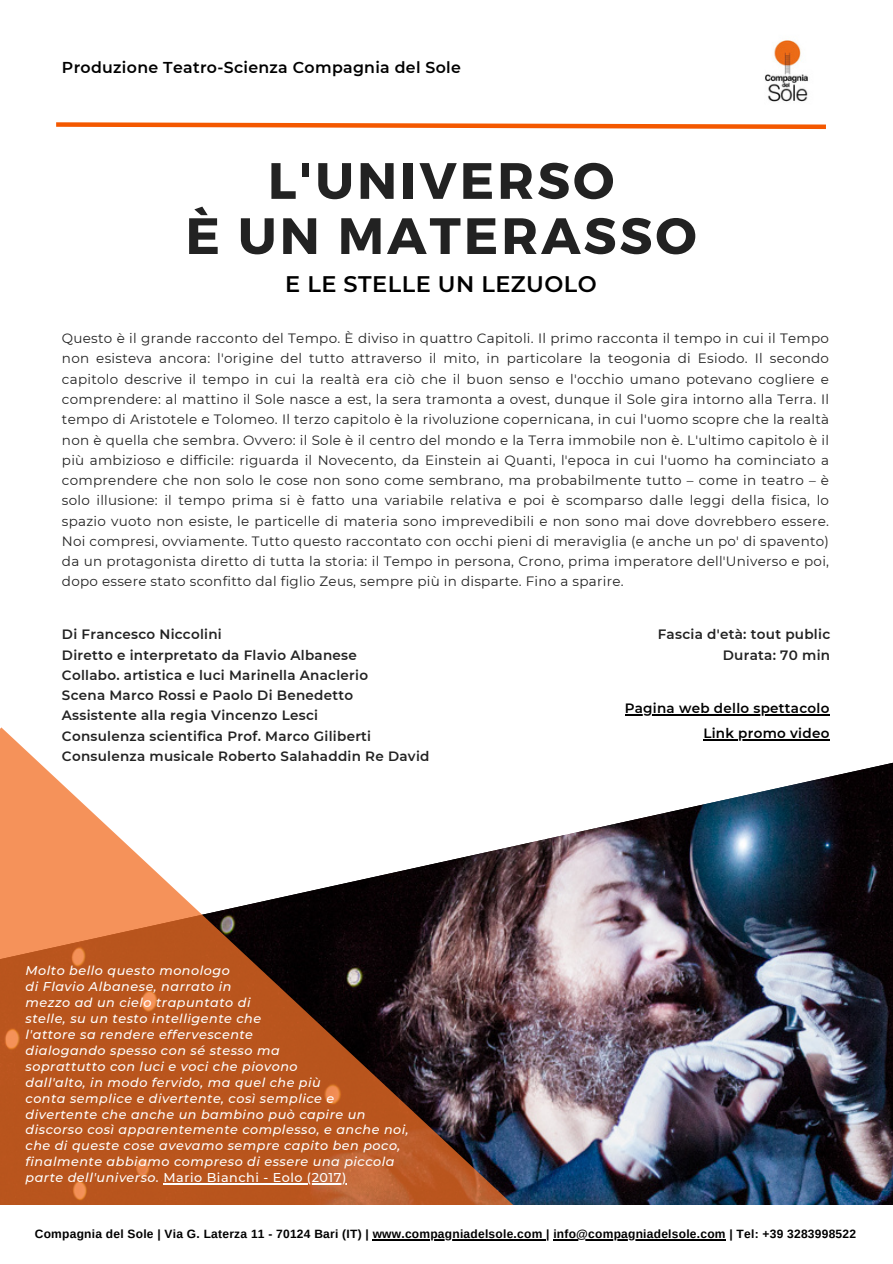
<style>
.page{position:relative;width:893px;height:1264px;background:#fff}
.page>*{position:absolute;margin:0;border:0;box-sizing:border-box;transform-origin:0 0}
.t1{font:700 51px/55.2px "Montserrat";letter-spacing:.06em;color:#222;text-align:center}
.t2{font:600 22.5px "Montserrat";letter-spacing:.02em;color:#000}
.t3{font:600 15.75px "Montserrat";letter-spacing:.02em;color:#000}
.t4{font:13.5px/20.2px "Montserrat";letter-spacing:.02em;color:#222;text-align:justify}
.t5{font:600 13.5px/20.2px "Montserrat";letter-spacing:.02em;color:#222}
.t6{font:600 13.5px/25.2px "Montserrat";letter-spacing:.02em;color:#000;text-align:right}
.t7{font:italic 500 12.75px/15.9px "Montserrat";letter-spacing:.04em;color:#fff}
.t8{font:700 12px "Arimo";letter-spacing:.02em;color:#000}
.s1{font-style:normal}
</style>
<div class="page">
<img style="left:757px;top:973px;width:135px;height:232px">
<svg style="left:625px;top:714px;width:267px;height:259px"></svg>
<img style="left:765px;top:40px;width:43px;height:62px">
<img style="left:0;top:727px;width:757px;height:478px">
<hr style="left:163px;top:1183px;width:184px;height:1px;background:#fff">
<svg style="left:56px;top:122px;width:770px;height:8px"></svg>
<hr style="left:624px;top:714px;width:205px;height:1px;background:#000">
<hr style="left:703px;top:739px;width:126px;height:1px;background:#000">
<hr style="left:372px;top:1239px;width:174px;height:1px;background:#000">
<hr style="left:553px;top:1239px;width:172px;height:1px;background:#000">
<p class="t3" style="left:62px;top:57px;width:400px">Produzione Teatro-Scienza Compagnia del Sole</p>
<h1 class="t1" style="left:185px;top:150px;width:512px">L'UNIVERSO<br>È UN MATERASSO</h1>
<h2 class="t2" style="left:285px;top:270px;width:313px">E LE STELLE UN LEZUOLO</h2>
<p class="t4" style="left:62px;top:328px;width:768px">Questo è il grande racconto del Tempo. È diviso in quattro Capitoli. Il primo racconta il tempo in cui il Tempo non esisteva ancora: l'origine del tutto attraverso il mito, in particolare la teogonia di Esiodo. Il secondo capitolo descrive il tempo in cui la realtà era ciò che il buon senso e l'occhio umano potevano cogliere e comprendere: al mattino il Sole nasce a est, la sera tramonta a ovest, dunque il Sole gira intorno alla Terra. Il tempo di Aristotele e Tolomeo. Il terzo capitolo è la rivoluzione copernicana, in cui l'uomo scopre che la realtà non è quella che sembra. Ovvero: il Sole è il centro del mondo e la Terra immobile non è. L'ultimo capitolo è il più ambizioso e difficile: riguarda il Novecento, da Einstein ai Quanti, l'epoca in cui l'uomo ha cominciato a comprendere che non solo le cose non sono come sembrano, ma probabilmente tutto – come in teatro – è solo illusione: il tempo prima si è fatto una variabile relativa e poi è scomparso dalle leggi della fisica, lo spazio vuoto non esiste, le particelle di materia sono imprevedibili e non sono mai dove dovrebbero essere.<br>Noi compresi, ovviamente. Tutto questo raccontato con occhi pieni di meraviglia (e anche un po' di spavento) da un protagonista diretto di tutta la storia: il Tempo in persona, Crono, prima imperatore dell'Universo e poi, dopo essere stato sconfitto dal figlio Zeus, sempre più in disparte. Fino a sparire.</p>
<p class="t5" style="left:62px;top:624px;width:369px">Di Francesco Niccolini<br>Diretto e interpretato da Flavio Albanese<br>Collabo. artistica e luci Marinella Anaclerio<br>Scena Marco Rossi e Paolo Di Benedetto Assistente alla regia Vincenzo Lesci<br>Consulenza scientifica Prof. Marco Giliberti Consulenza musicale Roberto Salahaddin Re David</p>
<p class="t5" style="left:657px;top:624px;width:174px;text-align:right">Fascia d'età: tout public<br>Durata: 70 min</p>
<p class="t6" style="left:624px;top:695px;width:206px">Pagina web dello spettacolo<br>Link promo video</p>
<p class="t7" style="left:26px;top:962px;width:385px">Molto bello questo monologo<br>di Flavio Albanese, narrato in<br>mezzo ad un cielo trapuntato di<br>stelle, su un testo intelligente che<br>l'attore sa rendere effervescente<br>dialogando spesso con sé stesso ma<br>soprattutto con luci e voci che piovono<br>dall'alto, in modo fervido, ma quel che più<br>conta semplice e divertente, così semplice e divertente che anche un bambino può capire un discorso così apparentemente complesso, e anche noi, che di queste cose avevamo sempre capito ben poco, finalmente abbiamo compreso di essere una piccola parte dell'universo. <span class="s1">Mario Bianchi - Eolo (2017)</span></p>
<p class="t8" style="left:35px;top:1227px;width:822px">Compagnia del Sole | Via G. Laterza 11 - 70124 Bari (IT) | www.compagniadelsole.com | info@compagniadelsole.com | Tel: +39 3283998522</p>
</div>
